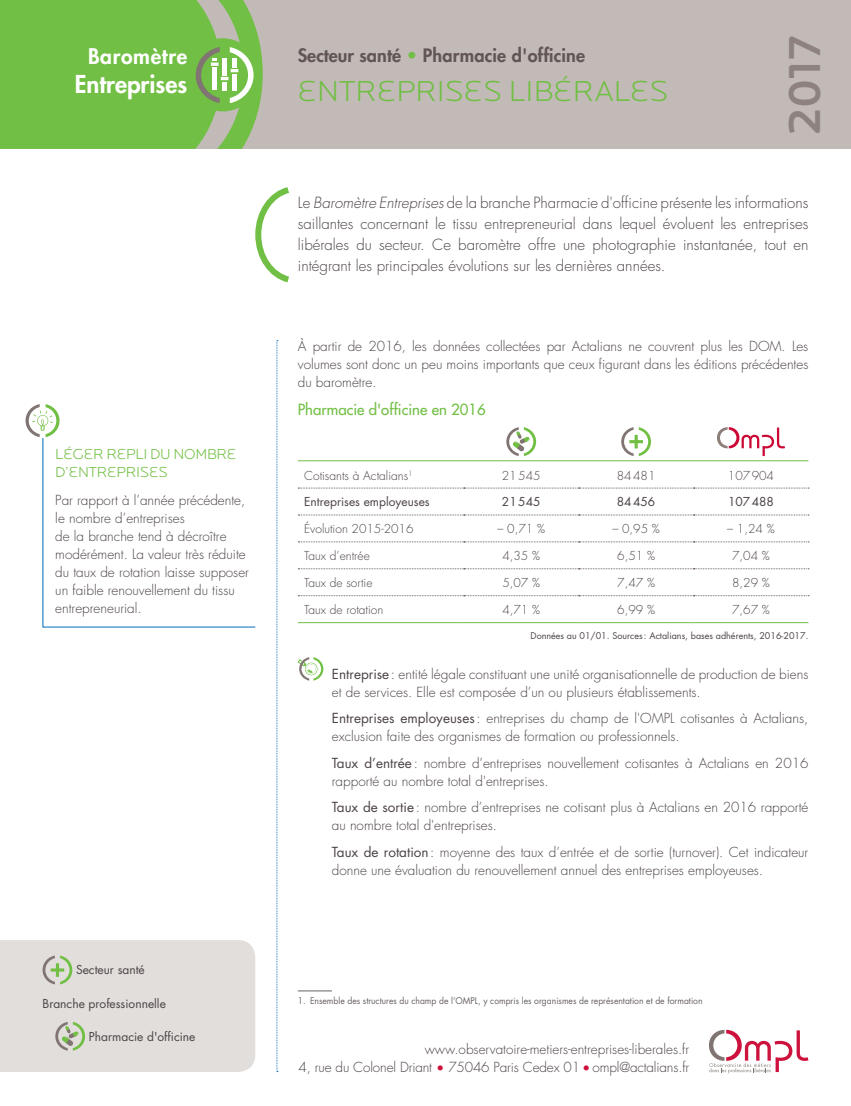
<style>
.page{position:relative;width:851px;height:1106px;background:#fff}
.page>*{position:absolute;margin:0;border:0;box-sizing:border-box;transform-origin:0 0}
.t1{font:500 46.5px "Locator Display";color:#807572}
.t2{font:300 30px "Locator Display";color:#71bf44}
.t3{font:800 24px "Futura Std";color:#fff}
.t4{font:800 21px "Futura Std";letter-spacing:.03em;color:#fff}
.t5{font:800 18px "Futura Std";letter-spacing:.01em;color:#615556}
.t6{font:300 15px/21px "Futura Std";color:#4c4344;text-align:justify}
.HORS_TEXTE_titre{font:300 15px/18px "Locator Display";letter-spacing:-.02em;color:#71bf44}
.BAROMETRE_ss-titre{font:500 15px "Futura Std";color:#71bf44}
.BAROMETRE_texte{font:300 13.5px/18px "Futura Std";color:#4c4344}
.HORS_TEXTE_texte{font:300 13.5px/18px "Futura Std";color:#4c4344;text-align:right}
.BAROMETRE_CHAPO{font:300 13.5px/18px "Futura Std";color:#4c4344;text-align:justify}
.TABLEAU_texte{font:300 12px "Futura Std";color:#4c4344}
.TABLEAU_texte-2{font:12px "Futura Std";color:#4c4344}
.NOTE_BAS_PAGE{font:9px "Futura Std";color:#686061;scale:.95 1}
.SOURCES{font:9px "Futura Std";color:#4c4344}
.s1{color:#71bf44}
.s2{font-style:italic}
.s3{font-weight:400}
.s4{color:#cd123d}
</style>
<div class="page">
<div style="left:0;top:0;width:850px;height:149px;background:#c2bab7"></div>
<svg style="left:0;top:0;width:263px;height:149px;background:#79bf50"></svg>
<svg style="left:255px;top:187px;width:34px;height:96px"></svg>
<svg style="left:709px;top:1029px;width:99px;height:44px"></svg>
<svg style="left:276px;top:340px;width:2px;height:732px"></svg>
<div style="left:0;top:940px;width:255px;height:131px;background:#e2dedc"></div>
<hr style="left:298px;top:460px;width:165px;height:1px;background:#71bf44">
<hr style="left:463px;top:460px;width:115px;height:1px;background:#71bf44">
<hr style="left:578px;top:460px;width:115px;height:1px;background:#71bf44">
<hr style="left:693px;top:460px;width:115px;height:1px;background:#71bf44">
<svg style="left:298px;top:514px;width:510px;height:1px"></svg>
<svg style="left:298px;top:541px;width:510px;height:1px"></svg>
<svg style="left:298px;top:568px;width:510px;height:1px"></svg>
<svg style="left:298px;top:487px;width:510px;height:1px"></svg>
<svg style="left:298px;top:595px;width:510px;height:1px"></svg>
<hr style="left:298px;top:622px;width:165px;height:1px;background:#71bf44">
<hr style="left:463px;top:622px;width:115px;height:1px;background:#71bf44">
<hr style="left:578px;top:622px;width:115px;height:1px;background:#71bf44">
<hr style="left:693px;top:622px;width:115px;height:1px;background:#71bf44">
<svg style="left:506px;top:427px;width:30px;height:29px"></svg>
<svg style="left:621px;top:427px;width:30px;height:29px"></svg>
<svg style="left:717px;top:427px;width:67px;height:29px"></svg>
<svg style="left:298px;top:657px;width:25px;height:23px"></svg>
<hr style="left:298px;top:990px;width:34px;height:1px;background:#686061">
<svg style="left:26px;top:404px;width:34px;height:33px"></svg>
<svg style="left:42px;top:438px;width:214px;height:190px"></svg>
<h3 class="t4" style="left:88px;top:43px;width:101px">Baromètre</h3>
<h3 class="t3" style="left:75px;top:69px;width:114px">Entreprises</h3>
<p class="HORS_TEXTE_titre" style="left:55px;top:444px;width:183px">LÉGER REPLI DU NOMBRE<br>D’ENTREPRISES</p>
<p class="HORS_TEXTE_texte" style="left:55px;top:492px;width:195px;text-align:left">Par rapport à l’année précédente, le nombre d’entreprises<br>de la branche tend à décroître modérément. La valeur très réduite du taux de rotation laisse supposer un faible renouvellement du tissu entrepreneurial.</p>
<p class="TABLEAU_texte-2" style="left:76px;top:962px;width:70px">Secteur santé</p>
<p class="TABLEAU_texte-2" style="left:43px;top:996px;width:125px">Branche professionnelle</p>
<p class="TABLEAU_texte-2" style="left:89px;top:1028px;width:108px">Pharmacie d'officine</p>
<h3 class="t5" style="left:298px;top:44px;width:289px">Secteur santé <span class="s1">•</span> Pharmacie d'officine</h3>
<p class="t2" style="left:298px;top:73px;width:372px">ENTREPRISES LIBÉRALES</p>
<h1 class="t1" style="left:776px;top:136px;width:103px;rotate:-90deg">2017</h1>
<p class="t6" style="left:298px;top:192px;width:512px">Le <span class="s2">Baromètre Entreprises</span> de la branche Pharmacie d'officine présente les informations saillantes concernant le tissu entrepreneurial dans lequel évoluent les entreprises libérales du secteur. Ce baromètre offre une photographie instantanée, tout en intégrant les principales évolutions sur les dernières années.</p>
<p class="BAROMETRE_CHAPO" style="left:298px;top:338px;width:512px">À partir de 2016, les données collectées par Actalians ne couvrent plus les DOM. Les volumes sont donc un peu moins importants que ceux figurant dans les éditions précédentes du baromètre.</p>
<p class="BAROMETRE_ss-titre" style="left:298px;top:400px;width:189px">Pharmacie d'officine en 2016</p>
<p class="TABLEAU_texte" style="left:304px;top:468px;width:110px">Cotisants à Actalians<sup>1</sup></p>
<p class="TABLEAU_texte" style="left:502px;top:468px;width:40px">21545</p>
<p class="TABLEAU_texte" style="left:616px;top:468px;width:40px">84481</p>
<p class="TABLEAU_texte" style="left:727px;top:468px;width:48px">107904</p>
<p class="TABLEAU_texte-2" style="left:304px;top:494px;width:127px">Entreprises employeuses</p>
<p class="TABLEAU_texte-2" style="left:502px;top:494px;width:40px">21545</p>
<p class="TABLEAU_texte-2" style="left:616px;top:494px;width:40px">84456</p>
<p class="TABLEAU_texte-2" style="left:728px;top:494px;width:47px">107488</p>
<p class="TABLEAU_texte" style="left:304px;top:522px;width:111px">Évolution 2015-2016</p>
<p class="TABLEAU_texte" style="left:497px;top:522px;width:49px">– 0,71 %</p>
<p class="TABLEAU_texte" style="left:612px;top:522px;width:49px">– 0,95 %</p>
<p class="TABLEAU_texte" style="left:727px;top:522px;width:49px">– 1,24 %</p>
<p class="TABLEAU_texte" style="left:304px;top:548px;width:67px">Taux d’entrée</p>
<p class="TABLEAU_texte" style="left:502px;top:548px;width:39px">4,35 %</p>
<p class="TABLEAU_texte" style="left:617px;top:548px;width:39px">6,51 %</p>
<p class="TABLEAU_texte" style="left:732px;top:548px;width:39px">7,04 %</p>
<p class="TABLEAU_texte" style="left:304px;top:575px;width:70px">Taux de sortie</p>
<p class="TABLEAU_texte" style="left:502px;top:575px;width:39px">5,07 %</p>
<p class="TABLEAU_texte" style="left:617px;top:575px;width:39px">7,47 %</p>
<p class="TABLEAU_texte" style="left:732px;top:575px;width:39px">8,29 %</p>
<p class="TABLEAU_texte" style="left:304px;top:602px;width:81px">Taux de rotation</p>
<p class="TABLEAU_texte" style="left:502px;top:602px;width:39px">4,71 %</p>
<p class="TABLEAU_texte" style="left:617px;top:602px;width:39px">6,99 %</p>
<p class="TABLEAU_texte" style="left:732px;top:602px;width:39px">7,67 %</p>
<p class="SOURCES" style="left:530px;top:630px;width:279px">Données au 01/01. Sources: Actalians, bases adhérents, 2016-2017.</p>
<p class="BAROMETRE_texte" style="left:332px;top:665px;width:478px"><span class="s3">Entreprise</span>: entité légale constituant une unité organisationnelle de production de biens et de services. Elle est composée d’un ou plusieurs établissements.</p>
<p class="BAROMETRE_texte" style="left:332px;top:709px;width:478px"><span class="s3">Entreprises employeuses</span>: entreprises du champ de l'OMPL cotisantes à Actalians, exclusion faite des organismes de formation ou professionnels.</p>
<p class="BAROMETRE_texte" style="left:332px;top:754px;width:478px"><span class="s3">Taux d’entrée</span>: nombre d’entreprises nouvellement cotisantes à Actalians en 2016 rapporté au nombre total d'entreprises.</p>
<p class="BAROMETRE_texte" style="left:332px;top:798px;width:478px"><span class="s3">Taux de sortie</span>: nombre d’entreprises ne cotisant plus à Actalians en 2016 rapporté au nombre total d'entreprises.</p>
<p class="BAROMETRE_texte" style="left:332px;top:843px;width:478px"><span class="s3">Taux de rotation</span>: moyenne des taux d’entrée et de sortie (turnover). Cet indicateur donne une évaluation du renouvellement annuel des entreprises employeuses.</p>
<p class="NOTE_BAS_PAGE" style="left:298px;top:994px;width:427px">1. Ensemble des structures du champ de l’OMPL, y compris les organismes de représentation et de formation</p>
<p class="HORS_TEXTE_texte" style="left:298px;top:1040px;width:392px">www.observatoire-metiers-entreprises-liberales.fr<br>4, rue du Colonel Driant <span class="s4">•</span> 75046 Paris Cedex 01 <span class="s4">•</span> ompl@actalians.fr</p>
</div>
